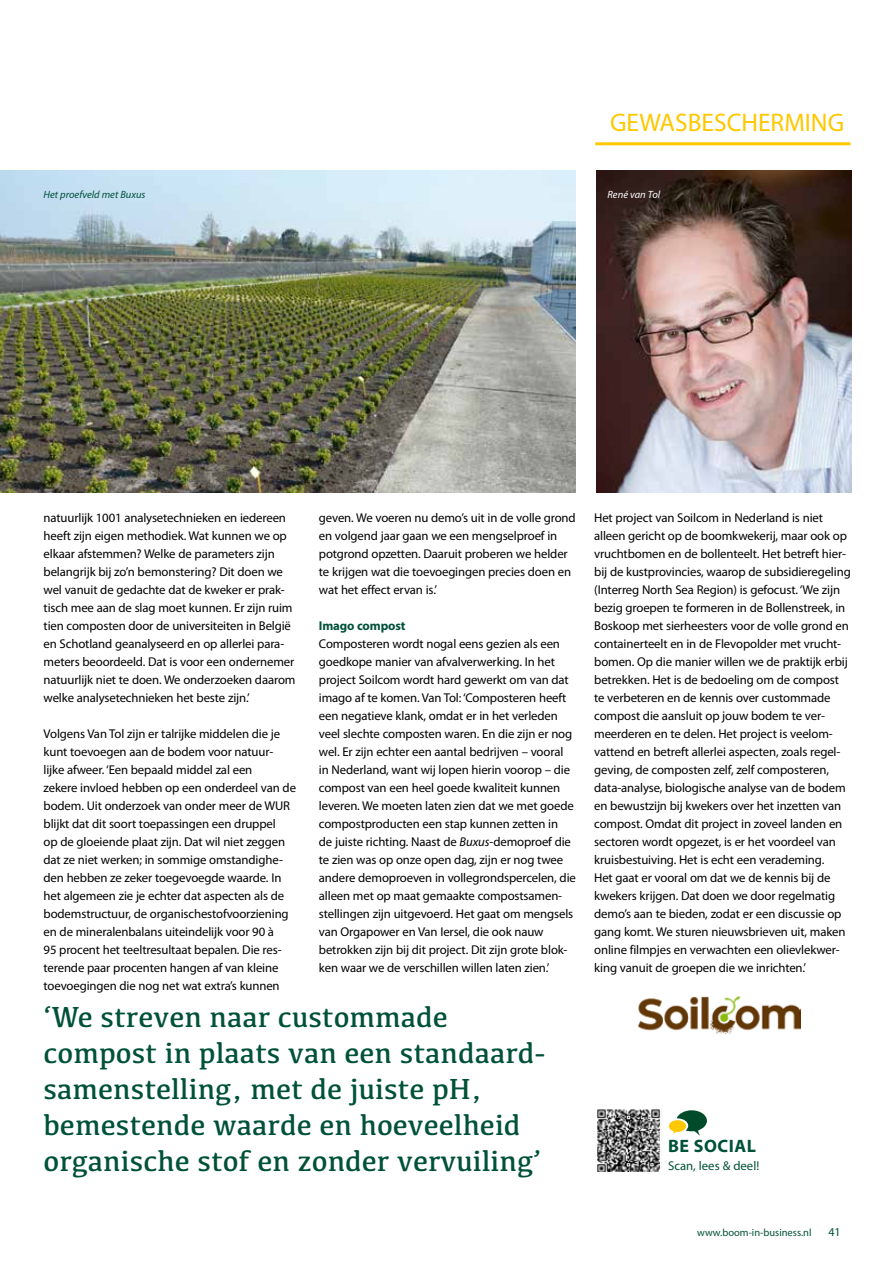
<style>
.page{position:relative;width:893px;height:1263px;background:#fff}
.page>*{position:absolute;margin:0;border:0;box-sizing:border-box;transform-origin:0 0}
.t1{font:30px/36px "Kefa";color:#005139}
.t2{font:25.5px "Myriad Pro";color:#fec800}
.t3{font:700 18px "Myriad Pro";letter-spacing:.03em;color:#005139}
.t4{font:12.75px/18px "Myriad Pro";letter-spacing:-.01em;color:#000}
.t5{font:12.75px "Myriad Pro";color:#005139}
.t6{font:700 12.75px "Myriad Pro";letter-spacing:-.01em;color:#005139}
.t7{font:12px "Myriad Pro";color:#005139}
.t8{font:10.5px "Myriad Pro";color:#005139}
.t9{font:italic 10.5px "Myriad Pro";color:#005139}
.t10{font:italic 10.5px "Myriad Pro";color:#fff}
.s1{font-style:italic}
</style>
<div class="page">
<hr style="left:595px;top:142px;width:255px;height:3px;background:#fec800">
<img style="left:596px;top:170px;width:255px;height:323px">
<img style="left:0;top:170px;width:575px;height:323px">
<img style="left:638px;top:996px;width:162px;height:38px">
<img style="left:597px;top:1109px;width:64px;height:62px">
<svg style="left:669px;top:1110px;width:38px;height:26px"></svg>
<img style="left:0;top:323px;width:1px;height:270px">
<svg style="left:0;top:170px;width:8px;height:26px"></svg>
<h2 class="t2" style="left:610px;top:107px;width:236px">GEWASBESCHERMING</h2>
<p class="t9" style="left:44px;top:188px;width:103px">Het proefveld met Buxus</p>
<p class="t10" style="left:607px;top:188px;width:54px">René van Tol</p>
<p class="t4" style="left:44px;top:509px;width:253px">natuurlijk 1001 analysetechnieken en iedereen heeft zijn eigen methodiek. Wat kunnen we op elkaar afstemmen? Welke de parameters zijn belangrijk bij zo’n bemonstering? Dit doen we wel vanuit de gedachte dat de kweker er prak&shy;tisch mee aan de slag moet kunnen. Er zijn ruim tien composten door de universiteiten in België en Schotland geanalyseerd en op allerlei para&shy;meters beoordeeld. Dat is voor een ondernemer natuurlijk niet te doen. We onderzoeken daarom welke analysetechnieken het beste zijn.’</p>
<p class="t4" style="left:44px;top:725px;width:254px">Volgens Van Tol zijn er talrijke middelen die je kunt toevoegen aan de bodem voor natuur&shy;lijke afweer. ‘Een bepaald middel zal een<br>zekere invloed hebben op een onderdeel van de bodem. Uit onderzoek van onder meer de WUR blijkt dat dit soort toepassingen een druppel<br>op de gloeiende plaat zijn. Dat wil niet zeggen dat ze niet werken; in sommige omstandighe&shy;den hebben ze zeker toegevoegde waarde. In het algemeen zie je echter dat aspecten als de bodemstructuur, de organischestofvoorziening en de mineralenbalans uiteindelijk voor 90 à<br>95 procent het teeltresultaat bepalen. Die res&shy;terende paar procenten hangen af van kleine toevoegingen die nog net wat extra’s kunnen</p>
<p class="t4" style="left:319px;top:509px;width:258px">geven. We voeren nu demo’s uit in de volle grond en volgend jaar gaan we een mengselproef in potgrond opzetten. Daaruit proberen we helder te krijgen wat die toevoegingen precies doen en wat het effect ervan is.’</p>
<p class="t6" style="left:319px;top:617px;width:88px">Imago compost</p>
<p class="t4" style="left:319px;top:635px;width:259px">Composteren wordt nogal eens gezien als een goedkope manier van afvalverwerking. In het project Soilcom wordt hard gewerkt om van dat imago af te komen. Van Tol: ‘Composteren heeft een negatieve klank, omdat er in het verleden veel slechte composten waren. En die zijn er nog wel. Er zijn echter een aantal bedrijven – vooral in Nederland, want wij lopen hierin voorop – die compost van een heel goede kwaliteit kunnen leveren. We moeten laten zien dat we met goede compostproducten een stap kunnen zetten in<br>de juiste richting. Naast de <span class="s1">Buxus</span>-demoproef die te zien was op onze open dag, zijn er nog twee andere demoproeven in vollegrondspercelen, die alleen met op maat gemaakte compostsamen&shy;stellingen zijn uitgevoerd. Het gaat om mengsels van Orgapower en Van Iersel, die ook nauw betrokken zijn bij dit project. Dit zijn grote blok&shy;ken waar we de verschillen willen laten zien.’</p>
<h1 class="t1" style="left:44px;top:998px;width:504px">‘We streven naar custommade compost in plaats van een standaard&shy;samenstelling, met de juiste pH, bemestende waarde en hoeveelheid organische stof en zonder vervuiling’</h1>
<p class="t4" style="left:594px;top:509px;width:258px">Het project van Soilcom in Nederland is niet alleen gericht op de boomkwekerij, maar ook op vruchtbomen en de bollenteelt. Het betreft hier&shy;bij de kustprovincies, waarop de subsidieregeling (Interreg North Sea Region) is gefocust. ‘We zijn bezig groepen te formeren in de Bollenstreek, in Boskoop met sierheesters voor de volle grond en containerteelt en in de Flevopolder met vrucht&shy;bomen. Op die manier willen we de praktijk erbij betrekken. Het is de bedoeling om de compost te verbeteren en de kennis over custommade compost die aansluit op jouw bodem te ver&shy;meerderen en te delen. Het project is veelom&shy;vattend en betreft allerlei aspecten, zoals regel&shy;geving, de composten zelf, zelf composteren, data-analyse, biologische analyse van de bodem en bewustzijn bij kwekers over het inzetten van compost. Omdat dit project in zoveel landen en sectoren wordt opgezet, is er het voordeel van kruisbestuiving. Het is echt een verademing.<br>Het gaat er vooral om dat we de kennis bij de kwekers krijgen. Dat doen we door regelmatig demo’s aan te bieden, zodat er een discussie op gang komt. We sturen nieuwsbrieven uit, maken online filmpjes en verwachten een olievlekwer&shy;king vanuit de groepen die we inrichten.’</p>
<h3 class="t3" style="left:668px;top:1134px;width:89px">BE SOCIAL</h3>
<p class="t5" style="left:668px;top:1158px;width:93px">Scan, lees &amp; deel!</p>
<p class="t8" style="left:697px;top:1226px;width:116px">www.boom-in-business.nl</p>
<p class="t7" style="left:828px;top:1224px;width:14px">41</p>
</div>
